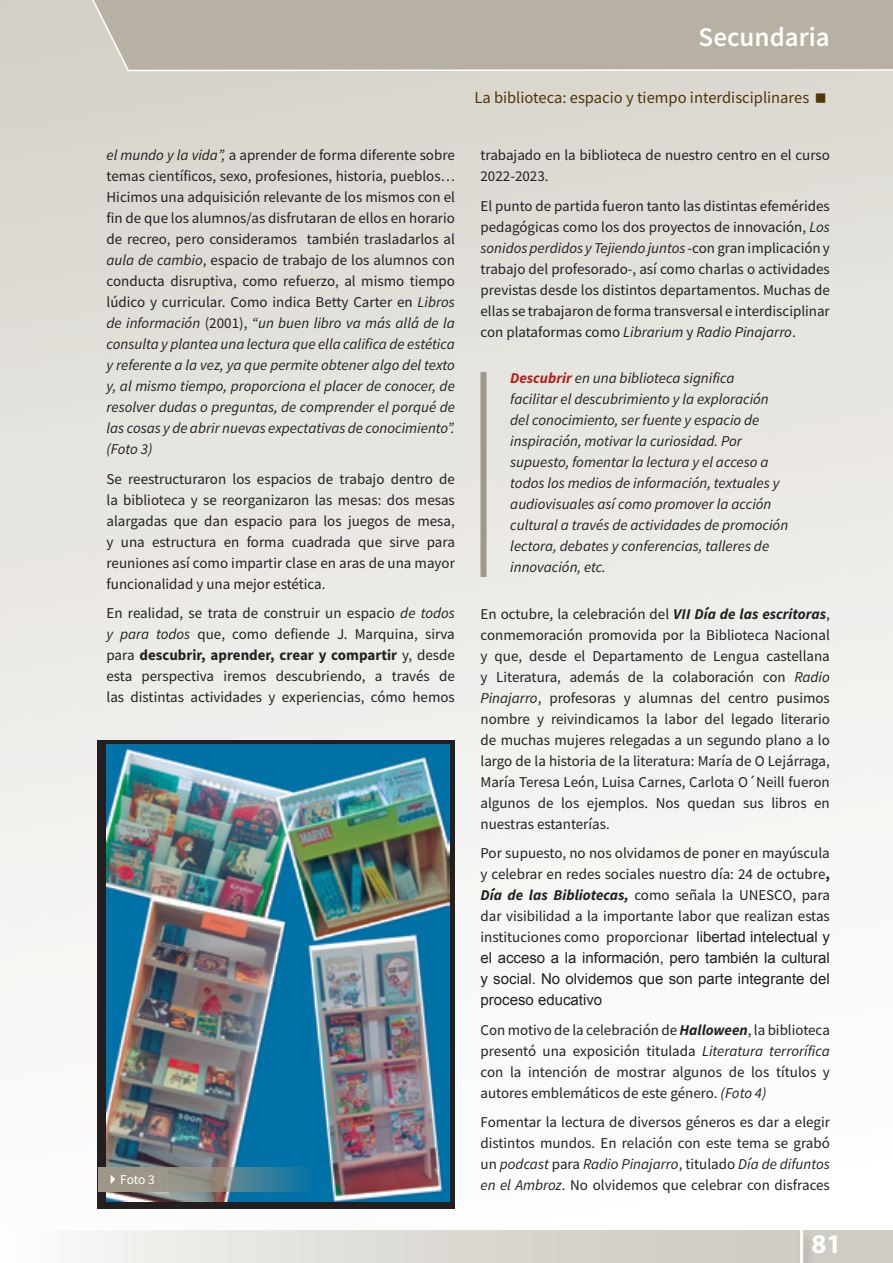
<style>
.page{position:relative;width:893px;height:1263px;background:#fff}
.page>*{position:absolute;margin:0;border:0;box-sizing:border-box;transform-origin:0 0}
.t1{font:600 27px "Source Sans Pro";color:#fff}
.t2{font:700 27px "Myriad Pro";color:#fff}
.t3{font:16.5px "Source Sans Pro";color:#503606}
.t4{font:15px/21px "Source Sans Pro";color:#231f20;text-align:justify}
.t5{font:italic 15px/21px "Source Sans Pro";color:#231f20}
.t6{font:13.5px "Source Sans Pro";color:#fff}
.s1{font-style:italic}
.s2{font-weight:700}
.s3{font-weight:700;color:#b41d15}
.s4{font-weight:700;font-style:italic}
.s5{font-family:"Arial"}
</style>
<div class="page">
<div style="left:0;top:0;width:893px;height:1228px;background:linear-gradient(to bottom,#d7d4cb,#fff)"></div>
<div style="left:1px;top:1230px;width:892px;height:33px;background:linear-gradient(to right,#f7f6f5,#c7c4b9)"></div>
<div style="left:796px;top:1229px;width:19px;height:34px;background:#cac7bf"></div>
<hr style="left:800px;top:1230px;width:3px;height:33px;background:#fff">
<svg style="left:83px;top:0;width:810px;height:72px"></svg>
<div style="left:98px;top:740px;width:357px;height:469px;background:#231f20"></div>
<img style="left:106px;top:744px;width:343px;height:457px">
<svg style="left:98px;top:1167px;width:215px;height:24px"></svg>
<div style="left:480px;top:372px;width:6px;height:205px;background:#9f9787"></div>
<svg style="left:816px;top:93px;width:9px;height:10px"></svg>
<svg style="left:111px;top:1174px;width:5px;height:10px"></svg>
<p class="t4" style="left:107px;top:145px;width:350px"><span class="s1">el mundo y la vida”,</span> a aprender de forma diferente sobre temas científicos, sexo, profesiones, historia, pueblos… Hicimos una adquisición relevante de los mismos con el fin de que los alumnos/as disfrutaran de ellos en horario de recreo, pero consideramos también trasladarlos al <span class="s1">aula de cambio</span>, espacio de trabajo de los alumnos con conducta disruptiva, como refuerzo, al mismo tiempo lúdico y curricular. Como indica Betty Carter en <span class="s1">Libros de información</span> (2001), <span class="s1">“un buen libro va más allá de la consulta y plantea una lectura que ella califica de estética y referente a la vez, ya que permite obtener algo del texto y, al mismo tiempo, proporciona el placer de conocer, de resolver dudas o preguntas, de comprender el porqué de las cosas y de abrir nuevas expectativas de conocimiento”. (Foto 3)</span></p>
<p class="t4" style="left:107px;top:468px;width:350px">Se reestructuraron los espacios de trabajo dentro de la biblioteca y se reorganizaron las mesas: dos mesas alargadas que dan espacio para los juegos de mesa, y una estructura en forma cuadrada que sirve para reuniones así como impartir clase en aras de una mayor funcionalidad y una mejor estética.</p>
<p class="t4" style="left:107px;top:603px;width:350px">En realidad, se trata de construir un espacio <span class="s1">de todos y para todos</span> que, como defiende J. Marquina, sirva para <span class="s2">descubrir, aprender, crear y compartir</span> y, desde esta perspectiva iremos descubriendo, a través de las distintas actividades y experiencias, cómo hemos</p>
<p class="t6" style="left:120px;top:1171px;width:36px">Foto 3</p>
<p class="t1" style="left:699px;top:19px;width:133px">Secundaria</p>
<p class="t3" style="left:474px;top:87px;width:336px">La biblioteca: espacio y tiempo interdisciplinares</p>
<p class="t4" style="left:480px;top:145px;width:351px">trabajado en la biblioteca de nuestro centro en el curso<br>2022-2023.</p>
<p class="t4" style="left:480px;top:195px;width:351px">El punto de partida fueron tanto las distintas efemérides pedagógicas como los dos proyectos de innovación, <span class="s1">Los sonidos perdidos y Tejiendo juntos</span> -con gran implicación y trabajo del profesorado-, así como charlas o actividades previstas desde los distintos departamentos. Muchas de ellas se trabajaron de forma transversal e interdisciplinar con plataformas como <span class="s1">Librarium</span> y <span class="s1">Radio Pinajarro</span>.</p>
<p class="t5" style="left:510px;top:367px;width:279px"><span class="s3">Descubrir</span> en una biblioteca significa<br>facilitar el descubrimiento y la exploración del conocimiento, ser fuente y espacio de inspiración, motivar la curiosidad. Por supuesto, fomentar la lectura y el acceso a todos los medios de información, textuales y audiovisuales así como promover la acción cultural a través de actividades de promoción lectora, debates y conferencias, talleres de innovación, etc.</p>
<p class="t4" style="left:480px;top:603px;width:351px">En octubre, la celebración del <span class="s4">VII Día de las escritoras</span>, conmemoración promovida por la Biblioteca Nacional y que, desde el Departamento de Lengua castellana y Literatura, además de la colaboración con <span class="s1">Radio Pinajarro</span>, profesoras y alumnas del centro pusimos nombre y reivindicamos la labor del legado literario de muchas mujeres relegadas a un segundo plano a lo largo de la historia de la literatura: María de O Lejárraga, María Teresa León, Luisa Carnes, Carlota O´Neill fueron algunos de los ejemplos. Nos quedan sus libros en nuestras estanterías.</p>
<p class="t4" style="left:480px;top:843px;width:351px">Por supuesto, no nos olvidamos de poner en mayúscula y celebrar en redes sociales nuestro día: 24 de octubre<span class="s2">, </span><span class="s4">Día de las Bibliotecas,</span> como señala la UNESCO, para dar visibilidad a la importante labor que realizan estas instituciones como proporcionar <span class="s5">libertad intelectual y el acceso a la información, pero también la cultural y social. No olvidemos que son parte integrante del proceso educativo</span></p>
<p class="t4" style="left:480px;top:1019px;width:351px">Con motivo de la celebración de <span class="s4">Halloween</span>, la biblioteca presentó una exposición titulada <span class="s1">Literatura terrorífica </span>con la intención de mostrar algunos de los títulos y autores emblemáticos de este género. <span class="s1">(Foto 4)</span></p>
<p class="t4" style="left:480px;top:1112px;width:351px">Fomentar la lectura de diversos géneros es dar a elegir distintos mundos. En relación con este tema se grabó un <span class="s1">podcast</span> para <span class="s1">Radio Pinajarro</span>, titulado <span class="s1">Día de difuntos</span></p>
<p class="t4" style="left:480px;top:1175px;width:351px"><span class="s1">en el Ambroz</span>. No olvidemos que celebrar con disfraces</p>
<h1 class="t2" style="left:812px;top:1226px;width:31px">81</h1>
</div>
